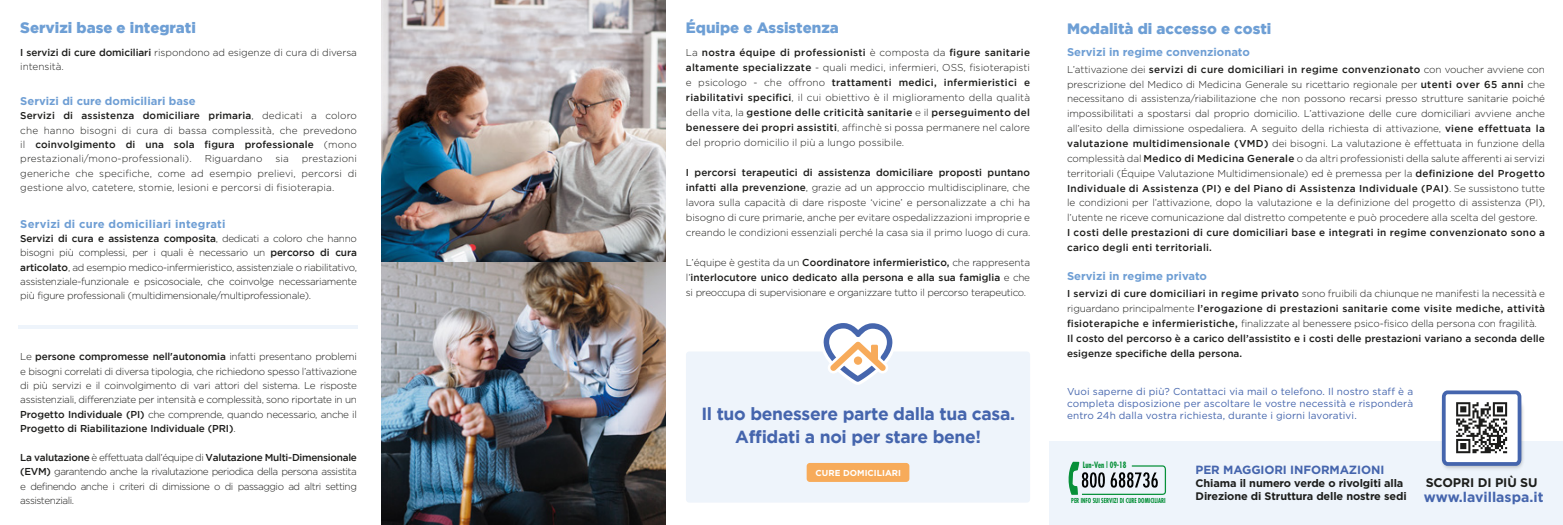
<style>
.page{position:relative;width:1563px;height:525px;background:#fff}
.page>*{position:absolute;margin:0;border:0;box-sizing:border-box;transform-origin:0 0}
.t1{font:700 17.5px/22.2px "Gotham";letter-spacing:-.02em;color:#4565ad;text-align:center}
.t2{font:900 15px "Gotham";color:#6e9fd5}
.t3{font:700 14px "Gotham";color:#4565ad}
.t4{font:700 12.5px "Gotham";letter-spacing:-.01em;color:#1d1e1c}
.t5{font:700 11.88px "Gotham";letter-spacing:-.01em;color:#4565ad}
.t6{font:700 11.25px "Gotham";color:#6e9ed4}
.t7{font:700 11.25px "Gotham";letter-spacing:.02em;color:#6e9ed4}
.t8{font:700 11px/12.9px "Gotham";letter-spacing:-.01em;color:#1d1e1c}
.t9{font:300 10px/14.4px "Gotham";letter-spacing:-.01em;color:#1d1d1b;text-align:justify}
.t10{font:500 10px/15px "Gotham";letter-spacing:.025em;color:#1d1d1b}
.t11{font:10px/11.9px "Gotham";letter-spacing:.01em;color:#4666ad;text-align:justify}
.t12{font:300 10px "Gotham";letter-spacing:.01em;color:#1d1d1b}
.t13{font:700 8.62px "Gotham";color:#fff}
.t14{font:700 condensed 8.5px "Futura";color:#079039;scale:.87 1}
.t15{font:700 condensed 6.62px "Futura";color:#079039;scale:.87 1}
.s1{font-weight:500}
.s2{font-weight:300}
</style>
<div class="page">
<div style="left:686px;top:351px;width:344px;height:151px;background:#eef4fb;border-radius:3px"></div>
<svg style="left:19px;top:325px;width:339px;height:3px"></svg>
<div style="left:1049px;top:441px;width:514px;height:83px;background:#eef4fb"></div>
<svg style="left:1440px;top:390px;width:83px;height:77px"></svg>
<svg style="left:822px;top:323px;width:72px;height:61px"></svg>
<div style="left:854px;top:356px;width:8px;height:8px;background:#f7ab5b;border-radius:50%"></div>
<div style="left:806px;top:462px;width:103px;height:19px;background:#f7ab5a;border-radius:3px"></div>
<svg style="left:1068px;top:461px;width:98px;height:33px"></svg>
<img style="left:382px;top:0;width:283px;height:524px">
<h2 class="t2" style="left:686px;top:19px;width:154px">Équipe e Assistenza</h2>
<h2 class="t2" style="left:20px;top:19px;width:177px">Servizi base e integrati</h2>
<h2 class="t2" style="left:1067px;top:20px;width:206px">Modalità di accesso e costi</h2>
<p class="t9" style="left:20px;top:45px;width:338px"><span class="s1">I servizi di cure domiciliari</span> rispondono ad esigenze di cura di diversa intensità.</p>
<p class="t6" style="left:20px;top:94px;width:177px">Servizi di cure domiciliari base</p>
<p class="t9" style="left:20px;top:108px;width:338px"><span class="s1">Servizi di assistenza domiciliare primaria</span>, dedicati a coloro che hanno bisogni di cura di bassa complessità, che prevedono il <span class="s1">coinvolgimento di una sola figura professionale</span> (mono prestazionali/mono-professionali).</p>
<p class="t6" style="left:1067px;top:46px;width:184px">Servizi in regime convenzionato</p>
<p class="t9" style="left:686px;top:45px;width:346px;line-height:15px">La <span class="s1">nostra équipe di professionisti</span> è composta da <span class="s1">figure sanitarie altamente specializzate</span> - quali medici, infermieri, OSS, fisioterapisti e psicologo - che offrono <span class="s1">trattamenti medici, infermieristici e riabilitativi specifici</span>, il cui obiettivo è il miglioramento della qualità della vita, la <span class="s1">gestione delle criticità sanitarie</span> e il <span class="s1">perseguimento del benessere dei propri assistiti</span>, affinchè si possa permanere nel calore del proprio domicilio il più a lungo possibile.</p>
<p class="t9" style="left:686px;top:165px;width:346px;line-height:15px"><span class="s1">I percorsi terapeutici di assistenza domiciliare proposti puntano infatti alla prevenzione</span>, grazie ad un approccio multidisciplinare, che lavora sulla capacità di dare risposte ‘vicine’ e personalizzate a chi ha bisogno di cure primarie, anche per evitare ospedalizzazioni improprie e creando le condizioni essenziali perché la casa sia il primo luogo di cura.</p>
<p class="t9" style="left:686px;top:255px;width:346px;line-height:15px">L’équipe è gestita da un <span class="s1">Coordinatore infermieristico,</span> che rappresenta l’<span class="s1">interlocutore unico dedicato alla persona e alla sua famiglia</span> e che si preoccupa di supervisionare e organizzare tutto il percorso terapeutico.</p>
<p class="t9" style="left:1067px;top:62px;width:479px;line-height:14.8px">L’attivazione dei <span class="s1">servizi di cure domiciliari in regime convenzionato</span> con voucher avviene con prescrizione del Medico di Medicina Generale su ricettario regionale per <span class="s1">utenti over 65 anni</span> che necessitano di assistenza/riabilitazione che non possono recarsi presso strutture sanitarie poiché impossibilitati a spostarsi dal proprio domicilio. L’attivazione delle cure domiciliari avviene anche all’esito della dimissione ospedaliera. A seguito della richiesta di attivazione, <span class="s1">viene effettuata la valutazione multidimensionale (VMD)</span> dei bisogni. La valutazione è effettuata in funzione della complessità dal <span class="s1">Medico di Medicina Generale</span> o da altri professionisti della salute afferenti ai servizi territoriali (Équipe Valutazione Multidimensionale) ed è premessa per la <span class="s1">definizione del Progetto Individuale di Assistenza (PI) e del Piano di Assistenza Individuale (PAI)</span>. Se sussistono tutte le condizioni per l’attivazione, dopo la valutazione e la definizione del progetto di assistenza (PI), l’utente ne riceve comunicazione dal distretto competente e può procedere alla scelta del gestore.</p>
<p class="t10" style="left:1067px;top:224px;width:479px">I costi delle prestazioni di cure domiciliari base e integrati in regime convenzionato sono a carico degli enti territoriali.</p>
<p class="t12" style="left:205px;top:153px;width:59px">Riguardano</p>
<p class="t9" style="left:275px;top:151px;width:15px">sia</p>
<p class="t9" style="left:20px;top:151px;width:338px;text-indent:282px">prestazioni generiche che specifiche, come ad esempio prelievi, percorsi di gestione alvo, catetere, stomie, lesioni e percorsi di fisioterapia.</p>
<p class="t7" style="left:20px;top:217px;width:207px">Servizi di cure domiciliari integrati</p>
<p class="t9" style="left:20px;top:231px;width:338px"><span class="s1">Servizi di cura e assistenza composita</span>, dedicati a coloro che hanno bisogni più complessi, per i quali è necessario un <span class="s1">percorso di cura articolato</span>, ad esempio medico-infermieristico, assistenziale o riabilitativo, assistenziale-funzionale e psicosociale, che coinvolge necessariamente più figure professionali (multidimensionale/multiprofessionale).</p>
<p class="t6" style="left:1067px;top:269px;width:141px">Servizi in regime privato</p>
<p class="t10" style="left:1067px;top:286px;width:479px">I servizi di cure domiciliari in regime privato <span class="s2">sono fruibili da chiunque ne manifesti la necessità e riguardano principalmente</span> l’erogazione di prestazioni sanitarie come visite mediche, attività fisioterapiche e infermieristiche, <span class="s2">finalizzate al benessere psico-fisico della persona con fragilità.<br></span>Il costo del percorso è a carico dell’assistito e i costi delle prestazioni variano a seconda delle esigenze specifiche della persona.</p>
<p class="t9" style="left:20px;top:349px;width:338px">Le <span class="s1">persone compromesse nell'autonomia</span> infatti presentano problemi e bisogni correlati di diversa tipologia, che richiedono spesso l’attivazione di più servizi e il coinvolgimento di vari attori del sistema. Le risposte assistenziali, differenziate per intensità e complessità, sono riportate in un <span class="s1">Progetto Individuale (PI)</span> che comprende, quando necessario, anche il <span class="s1">Progetto di Riabilitazione Individuale (PRI)</span>.</p>
<p class="t9" style="left:20px;top:450px;width:338px"><span class="s1">La valutazione</span> è effettuata dall’équipe di <span class="s1">Valutazione Multi-Dimensionale (EVM)</span> garantendo anche la rivalutazione periodica della persona assistita e definendo anche i criteri di dimissione o di passaggio ad altri setting assistenziali.</p>
<p class="t11" style="left:1067px;top:385px;width:347px">Vuoi saperne di più? Contattaci via mail o telefono. Il nostro staff è a completa disposizione per ascoltare le vostre necessità e risponderà entro 24h dalla vostra richiesta, durante i giorni lavorativi.</p>
<h1 class="t1" style="left:701px;top:402px;width:315px">Il tuo benessere parte dalla tua casa.<br>Affidati a noi per stare bene!</h1>
<p class="t14" style="left:1082px;top:459px;width:52px">Lun-Ven | 09-18</p>
<p class="t15" style="left:1071px;top:495px;width:110px">PER INFO SUI SERVIZI DI CURE DOMICILIARI</p>
<p class="t5" style="left:1195px;top:462px;width:190px">PER MAGGIORI INFORMAZIONI</p>
<p class="t8" style="left:1195px;top:475px;width:212px">Chiama il numero verde o rivolgiti alla<br>Direzione di Struttura delle nostre sedi</p>
<p class="t4" style="left:1425px;top:474px;width:113px">SCOPRI DI PIÙ SU</p>
<p class="t13" style="left:815px;top:467px;width:87px">CURE DOMICILIARI</p>
<h3 class="t3" style="left:1424px;top:489px;width:121px">www.lavillaspa.it</h3>
</div>
